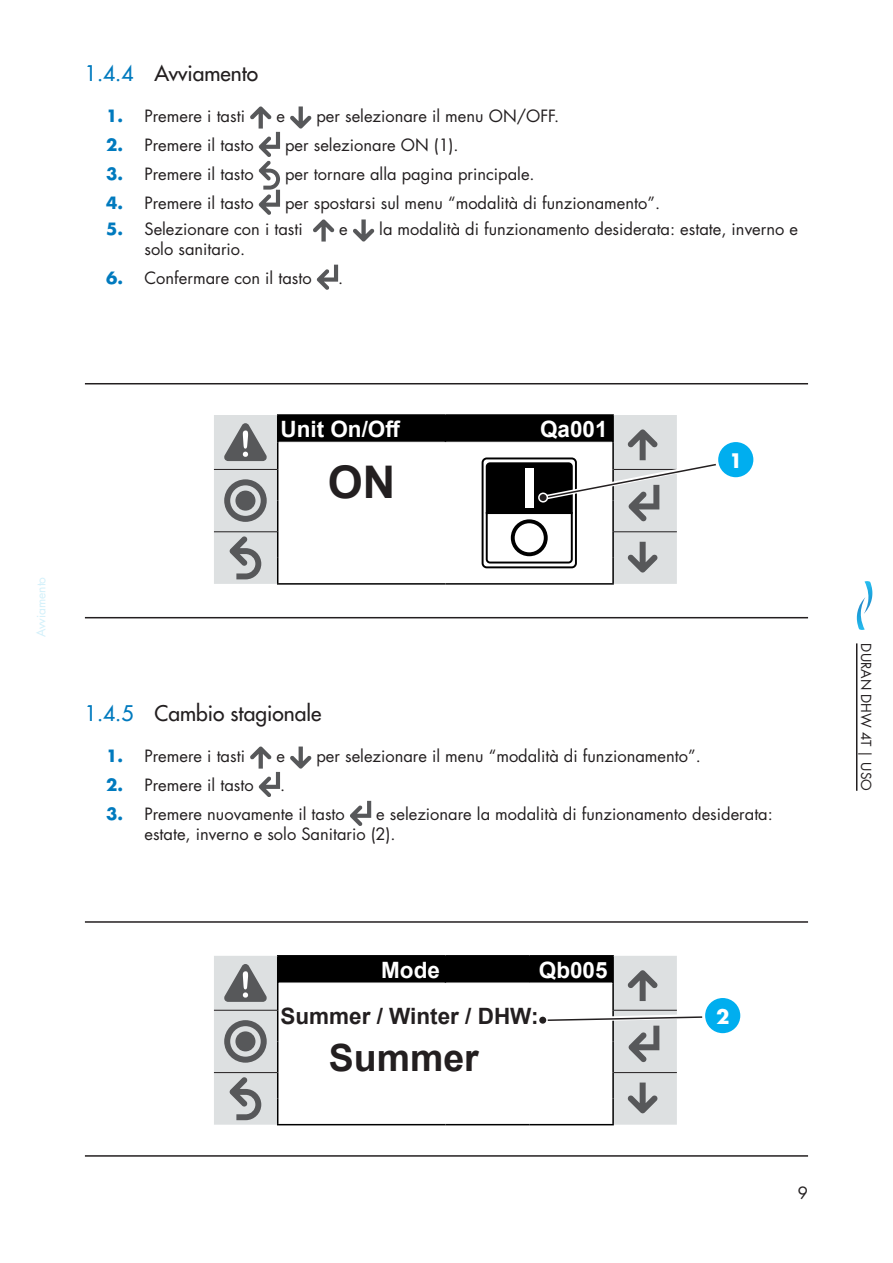
<style>
.page{position:relative;width:893px;height:1263px;background:#fff}
.page>*{position:absolute;margin:0;border:0;box-sizing:border-box;transform-origin:0 0}
.t1{font:700 45px "Arial";color:#231f20}
.t2{font:700 37.5px "Arial";color:#231f20}
.t3{font:700 22.5px "Arial";color:#fff}
.t4{font:700 22.5px "Arial";color:#231f20}
.t5{font:500 21px "Futura Std";color:#231f20}
.t6{font:700 19.5px "Futura Std";color:#fff}
.t7{font:16.5px/19.8px "Futura Std";color:#231f20}
.t8{font:13.5px "Futura Std";color:#231f20}
.t9{font:12px "Futura Std";color:#d2f0fa}
.s1{color:#007abe}
.s2{font-weight:700;color:#007abe}
</style>
<div class="page">
<hr style="left:856px;top:643px;width:1px;height:148px;background:#231f20">
<hr style="left:85px;top:383px;width:723px;height:1px;background:#231f20">
<hr style="left:85px;top:617px;width:723px;height:1px;background:#231f20">
<hr style="left:85px;top:921px;width:723px;height:2px;background:#231f20">
<hr style="left:85px;top:1155px;width:723px;height:2px;background:#231f20">
<svg style="left:290px;top:106px;width:21px;height:23px"></svg>
<svg style="left:250px;top:106px;width:30px;height:109px"></svg>
<svg style="left:313px;top:219px;width:21px;height:23px"></svg>
<svg style="left:353px;top:219px;width:21px;height:23px"></svg>
<svg style="left:317px;top:265px;width:21px;height:25px"></svg>
<svg style="left:290px;top:746px;width:21px;height:23px"></svg>
<svg style="left:250px;top:746px;width:30px;height:51px"></svg>
<svg style="left:350px;top:801px;width:21px;height:25px"></svg>
<div style="left:214px;top:415px;width:463px;height:169px;background:#dde0e1"></div>
<hr style="left:445px;top:583px;width:169px;height:2px;background:#000">
<hr style="left:214px;top:469px;width:63px;height:1px;background:#231f20">
<hr style="left:214px;top:531px;width:63px;height:1px;background:#231f20">
<hr style="left:277px;top:414px;width:168px;height:2px;background:#000">
<hr style="left:445px;top:414px;width:169px;height:2px;background:#000">
<hr style="left:277px;top:583px;width:168px;height:2px;background:#000">
<svg style="left:224px;top:423px;width:43px;height:38px;background:#97989a"></svg>
<svg style="left:224px;top:479px;width:43px;height:43px;background:#949697"></svg>
<svg style="left:230px;top:536px;width:31px;height:43px"></svg>
<svg style="left:214px;top:956px;width:463px;height:169px"></svg>
<hr style="left:614px;top:1072px;width:63px;height:1px;background:#231f20">
<hr style="left:214px;top:1010px;width:63px;height:1px;background:#231f20">
<hr style="left:214px;top:1072px;width:63px;height:1px;background:#231f20">
<hr style="left:277px;top:955px;width:168px;height:1px;background:#000">
<hr style="left:445px;top:955px;width:84px;height:1px;background:#000">
<hr style="left:529px;top:955px;width:85px;height:1px;background:#000">
<hr style="left:277px;top:1041px;width:1px;height:31px;background:#000">
<hr style="left:612px;top:1041px;width:2px;height:31px;background:#000">
<hr style="left:612px;top:1072px;width:2px;height:26px;background:#000">
<svg style="left:277px;top:1072px;width:1px;height:52px"></svg>
<hr style="left:612px;top:1098px;width:2px;height:26px;background:#000">
<hr style="left:277px;top:1124px;width:168px;height:1px;background:#000">
<hr style="left:445px;top:1124px;width:84px;height:1px;background:#000">
<hr style="left:529px;top:1124px;width:85px;height:1px;background:#000">
<svg style="left:224px;top:964px;width:43px;height:38px;background:#96989a"></svg>
<svg style="left:224px;top:1020px;width:43px;height:43px;background:#949697"></svg>
<svg style="left:230px;top:1077px;width:31px;height:43px"></svg>
<svg style="left:628px;top:1082px;width:29px;height:31px"></svg>
<svg style="left:277px;top:415px;width:439px;height:168px"></svg>
<div style="left:539px;top:493px;width:8px;height:9px;background:#231f20;border-radius:50%"></div>
<div style="left:538px;top:492px;width:10px;height:10px;border:2px solid #fff;border-radius:50%"></div>
<div style="left:717px;top:441px;width:38px;height:38px;background:#00aeef;border-radius:50%"></div>
<div style="left:715px;top:439px;width:41px;height:41px;border:3px solid #fff;border-radius:50%"></div>
<svg style="left:277px;top:956px;width:425px;height:106px"></svg>
<div style="left:538px;top:1016px;width:9px;height:8px;background:#231f20;border-radius:50%"></div>
<div style="left:538px;top:1015px;width:10px;height:10px;border:2px solid #fff;border-radius:50%"></div>
<div style="left:704px;top:996px;width:38px;height:39px;background:#00aeef;border-radius:50%"></div>
<div style="left:702px;top:995px;width:41px;height:41px;border:3px solid #fff;border-radius:50%"></div>
<svg style="left:857px;top:581px;width:15px;height:49px"></svg>
<p class="t5" style="left:85px;top:60px;width:175px"><span class="s1">1.4.4</span> Avviamento</p>
<p class="t7" style="left:106px;top:106px;width:140px"><span class="s2">1.</span> Premere i tasti</p>
<p class="t7" style="left:276px;top:106px;width:10px">e</p>
<p class="t7" style="left:316px;top:106px;width:244px">per selezionare il menu ON/OFF.</p>
<p class="t7" style="left:106px;top:135px;width:149px"><span class="s2">2.</span> Premere il tasto</p>
<p class="t7" style="left:285px;top:135px;width:175px">per selezionare ON (1).</p>
<p class="t7" style="left:106px;top:164px;width:149px"><span class="s2">3.</span> Premere il tasto</p>
<p class="t7" style="left:285px;top:164px;width:251px">per tornare alla pagina principale.</p>
<p class="t7" style="left:106px;top:193px;width:149px"><span class="s2">4.</span> Premere il tasto</p>
<p class="t7" style="left:285px;top:193px;width:376px">per spostarsi sul menu “modalità di funzionamento”.</p>
<p class="t7" style="left:106px;top:219px;width:198px"><span class="s2">5.</span> Selezionare con i tasti</p>
<p class="t7" style="left:339px;top:219px;width:10px">e</p>
<p class="t7" style="left:379px;top:219px;width:420px">la modalità di funzionamento desiderata: estate, inverno e</p>
<p class="t7" style="left:144px;top:239px;width:102px">solo sanitario.</p>
<p class="t7" style="left:106px;top:268px;width:207px"><span class="s2">6.</span> Confermare con il tasto</p>
<p class="t7" style="left:338px;top:268px;width:7px">.</p>
<p class="t9" style="left:33px;top:637px;width:62px;rotate:-90deg">Avviamento</p>
<h3 class="t3" style="left:280px;top:413px;width:122px">Unit On/Off</h3>
<h3 class="t3" style="left:540px;top:413px;width:69px">Qa001</h3>
<h1 class="t1" style="left:328px;top:451px;width:69px">ON</h1>
<p class="t6" style="left:729px;top:447px;width:15px">1</p>
<p class="t5" style="left:85px;top:700px;width:238px"><span class="s1">1.4.5</span> Cambio stagionale</p>
<p class="t7" style="left:106px;top:746px;width:140px"><span class="s2">1.</span> Premere i tasti</p>
<p class="t7" style="left:276px;top:746px;width:10px">e</p>
<p class="t7" style="left:316px;top:746px;width:386px">per selezionare il menu “modalità di funzionamento”.</p>
<p class="t7" style="left:106px;top:775px;width:149px"><span class="s2">2.</span> Premere il tasto</p>
<p class="t7" style="left:280px;top:775px;width:7px">.</p>
<p class="t7" style="left:106px;top:804px;width:240px"><span class="s2">3.</span> Premere nuovamente il tasto</p>
<p class="t7" style="left:144px;top:804px;width:630px;text-indent:232px">e selezionare la modalità di funzionamento desiderata: estate, inverno e solo Sanitario (2).</p>
<h3 class="t3" style="left:381px;top:954px;width:60px">Mode</h3>
<h3 class="t3" style="left:539px;top:954px;width:70px">Qb005</h3>
<h3 class="t4" style="left:280px;top:1001px;width:260px">Summer / Winter / DHW:</h3>
<h2 class="t2" style="left:329px;top:1032px;width:152px">Summer</h2>
<p class="t6" style="left:716px;top:1003px;width:15px">2</p>
<p class="t7" style="left:798px;top:1183px;width:12px">9</p>
<p class="t8" style="left:875px;top:643px;width:149px;rotate:90deg">DURAN DHW 4T | USO</p>
</div>
